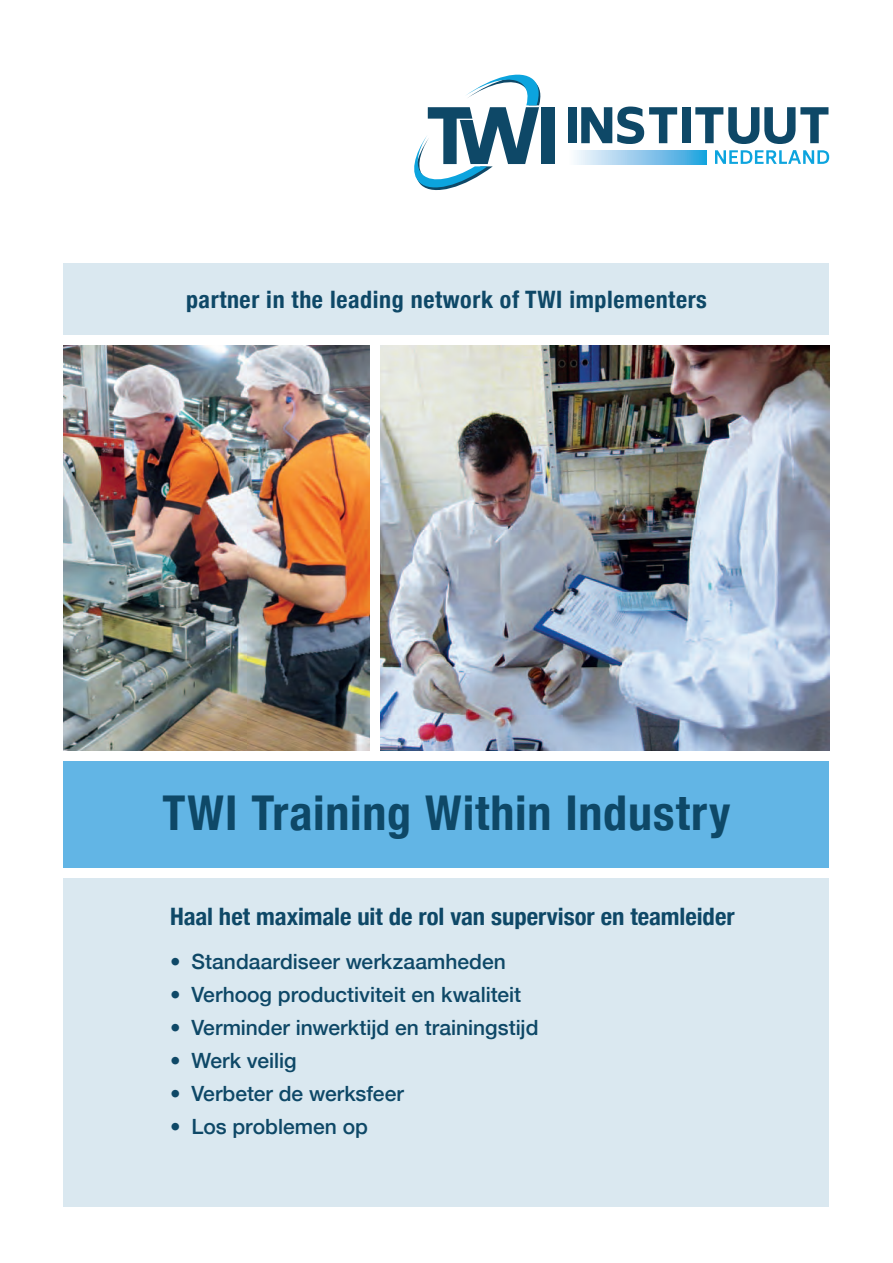
<style>
.page{position:relative;width:893px;height:1263px;background:#fff}
.page>*{position:absolute;margin:0;border:0;box-sizing:border-box;transform-origin:0 0}
.t1{font:700 condensed 48px "Helvetica Neue";letter-spacing:.02em;color:#0e4867}
.t2{font:700 condensed 24px "Helvetica Neue";letter-spacing:.005em;color:#0e4867}
.t3{font:700 condensed 24px "Helvetica Neue";letter-spacing:.025em;color:#0e4867}
.t4{font:500 21px "Helvetica Neue";color:#0e4867}
</style>
<div class="page">
<div style="left:64px;top:761px;width:765px;height:106px;background:#62b5e5"></div>
<div style="left:64px;top:263px;width:765px;height:72px;background:#dae8f0"></div>
<div style="left:64px;top:878px;width:765px;height:328px;background:#dae8f0"></div>
<img style="left:381px;top:346px;width:448px;height:404px">
<img style="left:64px;top:346px;width:306px;height:404px">
<div style="left:542px;top:107px;width:13px;height:57px;background:#0e4867"></div>
<svg style="left:581px;top:107px;width:96px;height:37px"></svg>
<svg style="left:695px;top:107px;width:133px;height:37px"></svg>
<div style="left:568px;top:107px;width:8px;height:36px;background:#0e4867"></div>
<div style="left:682px;top:107px;width:8px;height:36px;background:#0e4867"></div>
<svg style="left:414px;top:75px;width:128px;height:115px"></svg>
<svg style="left:575px;top:150px;width:131px;height:14px;background:#90caec"></svg>
<svg style="left:715px;top:150px;width:114px;height:14px"></svg>
<p class="t3" style="left:186px;top:279px;width:522px">partner in the leading network of TWI implementers</p>
<p class="t1" style="left:162px;top:773px;width:570px">TWI Training Within Industry</p>
<p class="t2" style="left:170px;top:897px;width:566px">Haal het maximale uit de rol van supervisor en teamleider</p>
<p class="t4" style="left:170px;top:944px;width:337px">• Standaardiseer werkzaamheden</p>
<p class="t4" style="left:170px;top:977px;width:353px">• Verhoog productiviteit en kwaliteit</p>
<p class="t4" style="left:170px;top:1010px;width:370px">• Verminder inwerktijd en trainingstijd</p>
<p class="t4" style="left:170px;top:1043px;width:128px">• Werk veilig</p>
<p class="t4" style="left:170px;top:1076px;width:235px">• Verbeter de werksfeer</p>
<p class="t4" style="left:170px;top:1109px;width:199px">• Los problemen op</p>
</div>
